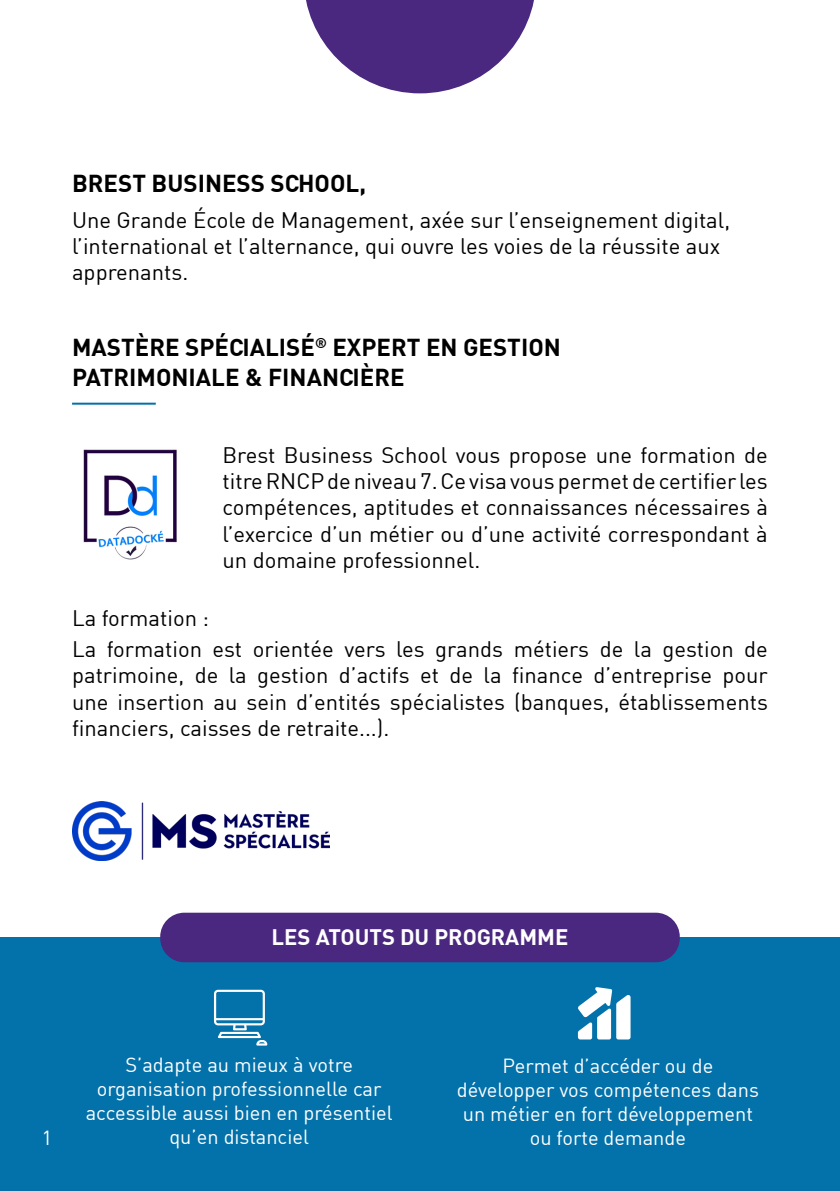
<style>
.page{position:relative;width:840px;height:1191px;background:#fff}
.page>*{position:absolute;margin:0;border:0;box-sizing:border-box;transform-origin:0 0}
.t1{font:700 24px/30px "DIN";color:#000}
.t2{font:22px/26.4px "DIN";color:#020203;text-align:justify}
.t3{font:22px/26.4px "DIN";color:#000}
.t4{font:700 22px "DIN";color:#fff}
.t5{font:20px/24px "DIN";color:#fff;text-align:center}
</style>
<div class="page">
<svg style="left:306px;top:0;width:228px;height:93px"></svg>
<div style="left:0;top:937px;width:839px;height:254px;background:#0472aa"></div>
<div style="left:160px;top:912px;width:519px;height:50px;background:#4b287f;border-radius:24px"></div>
<hr style="left:72px;top:403px;width:84px;height:2px;background:#0072a9">
<img style="left:83px;top:449px;width:94px;height:111px">
<img style="left:72px;top:801px;width:257px;height:59px">
<svg style="left:577px;top:987px;width:53px;height:52px"></svg>
<svg style="left:214px;top:989px;width:53px;height:56px"></svg>
<p class="t1" style="left:72px;top:167px;width:295px">BREST BUSINESS SCHOOL,</p>
<p class="t3" style="left:72px;top:206px;width:659px">Une Grande École de Management, axée sur l’enseignement digital, l’international et l’alternance, qui ouvre les voies de la réussite aux apprenants.</p>
<p class="t1" style="left:72px;top:331px;width:490px">MASTÈRE SPÉCIALISÉ<sup>®</sup> EXPERT EN GESTION<br>PATRIMONIALE &amp; FINANCIÈRE</p>
<p class="t2" style="left:222px;top:441px;width:546px">Brest Business School vous propose une formation de titre RNCP de niveau 7. Ce visa vous permet de certifier les compétences, aptitudes et connaissances nécessaires à l’exercice d’un métier ou d’une activité correspondant à un domaine professionnel.</p>
<p class="t2" style="left:72px;top:602px;width:697px;line-height:31.2px">La formation :<br>La formation est orientée vers les grands métiers de la gestion de</p>
<p class="t2" style="left:72px;top:662px;width:697px">patrimoine, de la gestion d’actifs et de la finance d’entreprise pour une insertion au sein d’entités spécialistes (banques, établissements financiers, caisses de retraite...).</p>
<p class="t4" style="left:271px;top:922px;width:298px">LES ATOUTS DU PROGRAMME</p>
<p class="t5" style="left:86px;top:1052px;width:308px">S’adapte au mieux à votre organisation professionnelle car accessible aussi bien en présentiel qu’en distanciel</p>
<p class="t5" style="left:456px;top:1053px;width:303px">Permet d’accéder ou de développer vos compétences dans un métier en fort développement</p>
<p class="t5" style="left:42px;top:1125px;width:12px">1</p>
<p class="t5" style="left:529px;top:1125px;width:158px">ou forte demande</p>
</div>
